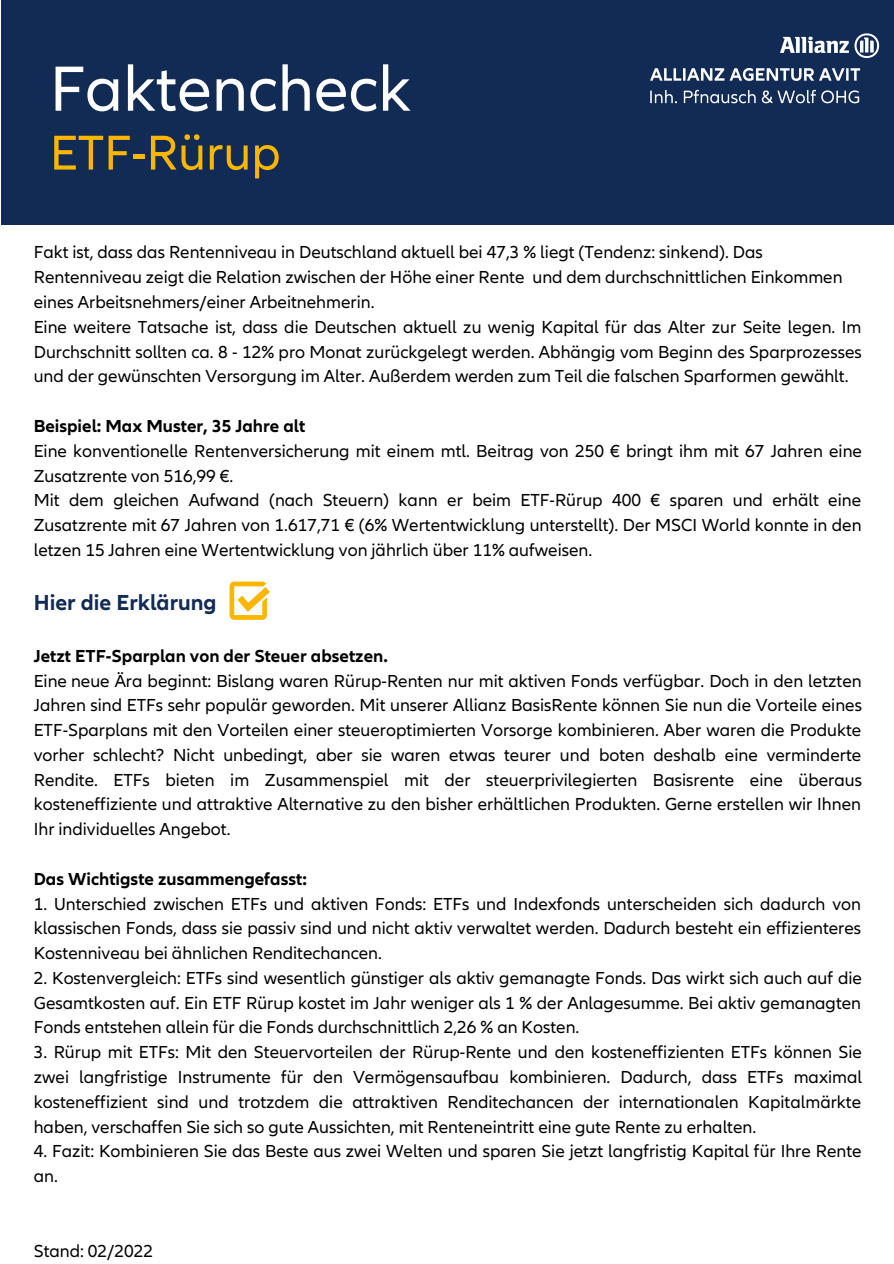
<style>
.page{position:relative;width:894px;height:1264px;background:#fff}
.page>*{position:absolute;margin:0;border:0;box-sizing:border-box;transform-origin:0 0}
.t1{font:66px "Allianz Neo";color:#fff}
.t2{font:50.7px "Allianz Neo";color:#fab600}
.t3{font:700 22.5px "Allianz Neo";color:#122b54}
.t4{font:18px/24.8px "Allianz Neo";color:#000;text-align:justify}
.t5{font:700 18px "Allianz Neo";color:#000}
</style>
<div class="page">
<div style="left:1px;top:0;width:892px;height:224px;background:#122b54"></div>
<img style="left:650px;top:33px;width:230px;height:71px">
<svg style="left:229px;top:581px;width:41px;height:39px"></svg>
<p class="t1" style="left:50px;top:48px;width:362px">Faktencheck</p>
<p class="t2" style="left:50px;top:121px;width:232px">ETF-Rürup</p>
<p class="t4" style="left:34px;top:240px;width:810px;text-align:left">Fakt ist, dass das Rentenniveau in Deutschland aktuell bei 47,3 % liegt (Tendenz: sinkend). Das<br>Rentenniveau zeigt die Relation zwischen der Höhe einer Rente und dem durchschnittlichen Einkommen eines Arbeitsnehmers/einer Arbeitnehmerin.</p>
<p class="t4" style="left:34px;top:314px;width:829px">Eine weitere Tatsache ist, dass die Deutschen aktuell zu wenig Kapital für das Alter zur Seite legen. Im Durchschnitt sollten ca. 8 - 12% pro Monat zurückgelegt werden. Abhängig vom Beginn des Sparprozesses und der gewünschten Versorgung im Alter. Außerdem werden zum Teil die falschen Sparformen gewählt.</p>
<p class="t5" style="left:34px;top:415px;width:273px">Beispiel: Max Muster, 35 Jahre alt</p>
<p class="t4" style="left:34px;top:438px;width:829px">Eine konventionelle Rentenversicherung mit einem mtl. Beitrag von 250 € bringt ihm mit 67 Jahren eine<br>Zusatzrente von 516,99 €.</p>
<p class="t4" style="left:34px;top:488px;width:829px">Mit dem gleichen Aufwand (nach Steuern) kann er beim ETF-Rürup 400 € sparen und erhält eine Zusatzrente mit 67 Jahren von 1.617,71 € (6% Wertentwicklung unterstellt). Der MSCI World konnte in den letzen 15 Jahren eine Wertentwicklung von jährlich über 11% aufweisen.</p>
<p class="t3" style="left:34px;top:588px;width:184px">Hier die Erklärung</p>
<p class="t5" style="left:34px;top:644px;width:355px">Jetzt ETF-Sparplan von der Steuer absetzen.</p>
<p class="t4" style="left:34px;top:668px;width:829px">Eine neue Ära beginnt: Bislang waren Rürup-Renten nur mit aktiven Fonds verfügbar. Doch in den letzten Jahren sind ETFs sehr populär geworden. Mit unserer Allianz BasisRente können Sie nun die Vorteile eines ETF-Sparplans mit den Vorteilen einer steueroptimierten Vorsorge kombinieren. Aber waren die Produkte vorher schlecht? Nicht unbedingt, aber sie waren etwas teurer und boten deshalb eine verminderte Rendite. ETFs bieten im Zusammenspiel mit der steuerprivilegierten Basisrente eine überaus kosteneffiziente und attraktive Alternative zu den bisher erhältlichen Produkten. Gerne erstellen wir Ihnen Ihr individuelles Angebot.</p>
<p class="t5" style="left:34px;top:867px;width:274px">Das Wichtigste zusammengefasst:</p>
<p class="t4" style="left:34px;top:891px;width:828px">1. Unterschied zwischen ETFs und aktiven Fonds: ETFs und Indexfonds unterscheiden sich dadurch von klassischen Fonds, dass sie passiv sind und nicht aktiv verwaltet werden. Dadurch besteht ein effizienteres Kostenniveau bei ähnlichen Renditechancen.</p>
<p class="t4" style="left:34px;top:965px;width:829px">2. Kostenvergleich: ETFs sind wesentlich günstiger als aktiv gemanagte Fonds. Das wirkt sich auch auf die Gesamtkosten auf. Ein ETF Rürup kostet im Jahr weniger als 1 % der Anlagesumme. Bei aktiv gemanagten Fonds entstehen allein für die Fonds durchschnittlich 2,26 % an Kosten.</p>
<p class="t4" style="left:34px;top:1039px;width:829px">3. Rürup mit ETFs: Mit den Steuervorteilen der Rürup-Rente und den kosteneffizienten ETFs können Sie zwei langfristige Instrumente für den Vermögensaufbau kombinieren. Dadurch, dass ETFs maximal kosteneffizient sind und trotzdem die attraktiven Renditechancen der internationalen Kapitalmärkte haben, verschaffen Sie sich so gute Aussichten, mit Renteneintritt eine gute Rente zu erhalten.</p>
<p class="t4" style="left:34px;top:1139px;width:829px">4. Fazit: Kombinieren Sie das Beste aus zwei Welten und sparen Sie jetzt langfristig Kapital für Ihre Rente an.</p>
<p class="t4" style="left:34px;top:1238px;width:121px">Stand: 02/2022</p>
</div>
